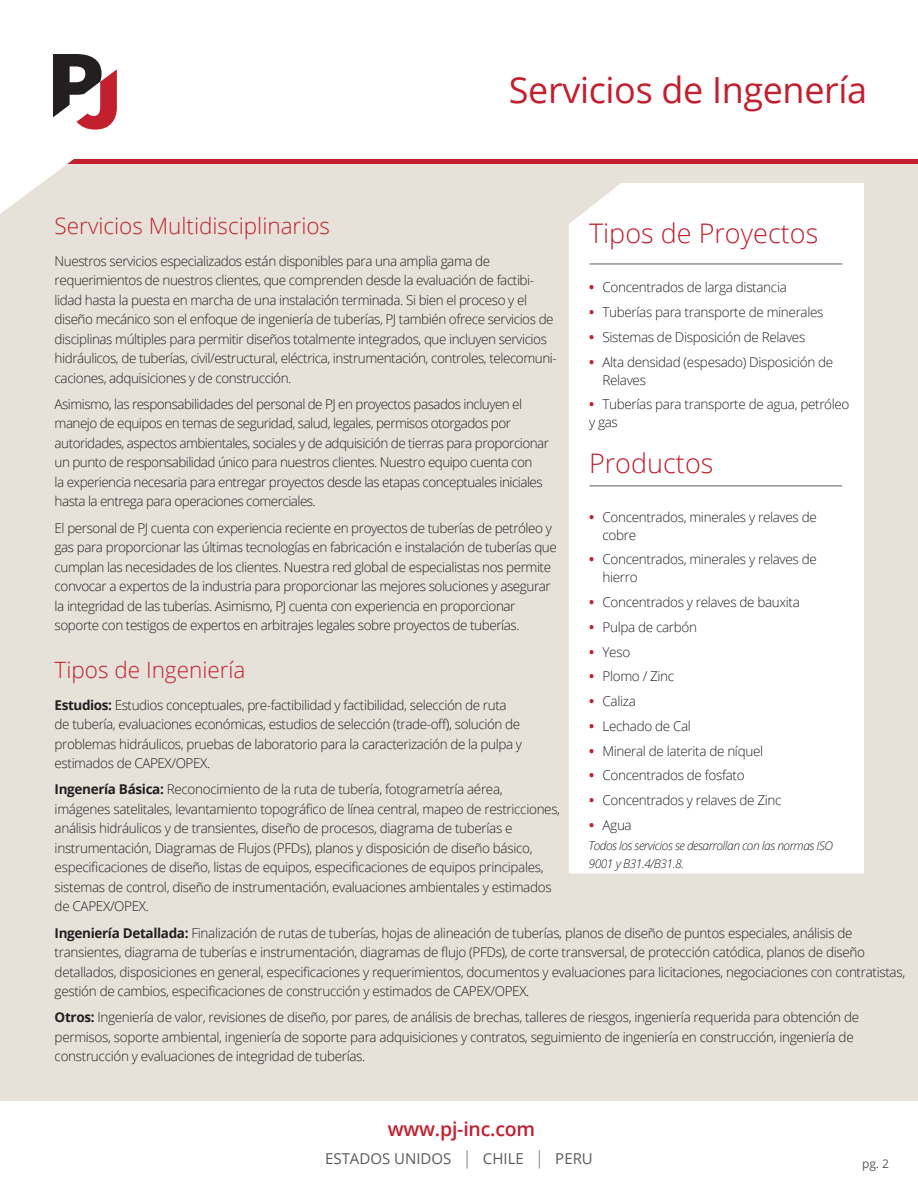
<style>
.page{position:relative;width:918px;height:1188px;background:#fff}
.page>*{position:absolute;margin:0;border:0;box-sizing:border-box;transform-origin:0 0}
.Body_Type{font:36px "Open Sans";letter-spacing:-.01em;color:#c21f2f}
.Subhead{font:300 27px "Open Sans";color:#c21f2f}
.Subhead-2{font:300 22.5px "Open Sans";color:#c21f2f}
.Body_Type-2{font:600 19.5px "Open Sans";letter-spacing:-.01em;color:#c21f2f}
.Body_Type-3{font:15px "Open Sans";color:#5a5a5d}
.Body_Type-4{font:300 13.5px/19.5px "Open Sans";letter-spacing:-.03em;color:#231f20}
.Bulleted_copy{font:300 13.5px/18px "Open Sans";letter-spacing:-.025em;color:#231f20}
.Bulleted_copy-2{font:italic 300 12px/18px "Open Sans";letter-spacing:-.04em;color:#231f20}
.Body_Type-5{font:12px "Open Sans";color:#5a5a5d}
.s1{font-weight:700}
.s2{font-weight:700;color:#c21f2f}
.s3{font-weight:300;font-size:17.85px}
</style>
<div class="page">
<div style="left:0;top:159px;width:918px;height:8px;background:#c21f2f"></div>
<div style="left:0;top:164px;width:918px;height:937px;background:#e6e2da"></div>
<div style="left:569px;top:183px;width:295px;height:690px;background:#fff"></div>
<hr style="left:590px;top:264px;width:252px;height:1px;background:#5a5a5d">
<svg style="left:0;top:54px;width:117px;height:160px"></svg>
<hr style="left:590px;top:486px;width:252px;height:1px;background:#5a5a5d">
<p class="Body_Type" style="left:509px;top:65px;width:360px">Servicios de Ingenería</p>
<p class="Subhead-2" style="left:55px;top:210px;width:277px">Servicios Multidisciplinarios</p>
<p class="Body_Type-4" style="left:55px;top:251px;width:504px">Nuestros servicios especializados están disponibles para una amplia gama de requerimientos de nuestros clientes, que comprenden desde la evaluación de factibi&shy;lidad hasta la puesta en marcha de una instalación terminada. Si bien el proceso y el diseño mecánico son el enfoque de ingeniería de tuberías, PJ también ofrece servicios de disciplinas múltiples para permitir diseños totalmente integrados, que incluyen servicios hidráulicos, de tuberías, civil/estructural, eléctrica, instrumentación, controles, telecomuni&shy;caciones, adquisiciones y de construcción.</p>
<p class="Body_Type-4" style="left:55px;top:394px;width:496px">Asimismo, las responsabilidades del personal de PJ en proyectos pasados incluyen el manejo de equipos en temas de seguridad, salud, legales, permisos otorgados por autoridades, aspectos ambientales, sociales y de adquisición de tierras para proporcionar un punto de responsabilidad único para nuestros clientes. Nuestro equipo cuenta con<br>la experiencia necesaria para entregar proyectos desde las etapas conceptuales iniciales hasta la entrega para operaciones comerciales.</p>
<p class="Body_Type-4" style="left:55px;top:518px;width:504px">El personal de PJ cuenta con experiencia reciente en proyectos de tuberías de petróleo y gas para proporcionar las últimas tecnologías en fabricación e instalación de tuberías que cumplan las necesidades de los clientes. Nuestra red global de especialistas nos permite convocar a expertos de la industria para proporcionar las mejores soluciones y asegurar la integridad de las tuberías. Asimismo, PJ cuenta con experiencia en proporcionar soporte con testigos de expertos en arbitrajes legales sobre proyectos de tuberías.</p>
<p class="Subhead-2" style="left:55px;top:654px;width:192px">Tipos de Ingeniería</p>
<p class="Body_Type-4" style="left:55px;top:695px;width:469px"><span class="s1">Estudios:</span> Estudios conceptuales, pre-factibilidad y factibilidad, selección de ruta de tubería, evaluaciones económicas, estudios de selección (trade-off), solución de problemas hidráulicos, pruebas de laboratorio para la caracterización de la pulpa y estimados de CAPEX/OPEX.</p>
<p class="Body_Type-4" style="left:55px;top:779px;width:507px"><span class="s1">Ingenería Básica:</span> Reconocimiento de la ruta de tubería, fotogrametría aérea, imágenes satelitales, levantamiento topográfico de línea central, mapeo de restricciones, análisis hidráulicos y de transientes, diseño de procesos, diagrama de tuberías e instrumentación, Diagramas de Flujos (PFDs), planos y disposición de diseño básico, especificaciones de diseño, listas de equipos, especificaciones de equipos principales, sistemas de control, diseño de instrumentación, evaluaciones ambientales y estimados de CAPEX/OPEX.</p>
<p class="Body_Type-4" style="left:55px;top:923px;width:852px"><span class="s1">Ingeniería Detallada:</span> Finalización de rutas de tuberías, hojas de alineación de tuberías, planos de diseño de puntos especiales, análisis de transientes, diagrama de tuberías e instrumentación, diagramas de flujo (PFDs), de corte transversal, de protección catódica, planos de diseño detallados, disposiciones en general, especificaciones y requerimientos, documentos y evaluaciones para licitaciones, negociaciones con contratistas, gestión de cambios, especificaciones de construcción y estimados de CAPEX/OPEX.</p>
<p class="Body_Type-4" style="left:55px;top:1007px;width:806px"><span class="s1">Otros:</span> Ingeniería de valor, revisiones de diseño, por pares, de análisis de brechas, talleres de riesgos, ingeniería requerida para obtención de permisos, soporte ambiental, ingeniería de soporte para adquisiciones y contratos, seguimiento de ingeniería en construcción, ingeniería de construcción y evaluaciones de integridad de tuberías.</p>
<p class="Subhead" style="left:589px;top:215px;width:231px">Tipos de Proyectos</p>
<p class="Bulleted_copy" style="left:589px;top:278px;width:199px"><span class="s2">•</span> Concentrados de larga distancia</p>
<p class="Bulleted_copy" style="left:589px;top:303px;width:236px"><span class="s2">•</span> Tuberías para transporte de minerales</p>
<p class="Bulleted_copy" style="left:589px;top:328px;width:218px"><span class="s2">•</span> Sistemas de Disposición de Relaves</p>
<p class="Bulleted_copy" style="left:603px;top:352px;width:232px;text-indent:-14px"><span class="s2">•</span> Alta densidad (espesado) Disposición de<br>Relaves</p>
<p class="Bulleted_copy" style="left:589px;top:395px;width:262px"><span class="s2">•</span> Tuberías para transporte de agua, petróleo y gas</p>
<p class="Subhead" style="left:589px;top:444px;width:126px">Productos</p>
<p class="Bulleted_copy" style="left:603px;top:507px;width:216px;text-indent:-14px"><span class="s2">•</span> Concentrados, minerales y relaves de cobre</p>
<p class="Bulleted_copy" style="left:603px;top:550px;width:216px;text-indent:-14px"><span class="s2">•</span> Concentrados, minerales y relaves de hierro</p>
<p class="Bulleted_copy" style="left:589px;top:593px;width:212px"><span class="s2">•</span> Concentrados y relaves de bauxita</p>
<p class="Bulleted_copy" style="left:589px;top:618px;width:110px"><span class="s2">•</span> Pulpa de carbón</p>
<p class="Bulleted_copy" style="left:589px;top:642px;width:43px"><span class="s2">•</span> Yeso</p>
<p class="Bulleted_copy" style="left:589px;top:667px;width:87px"><span class="s2">•</span> Plomo / Zinc</p>
<p class="Bulleted_copy" style="left:589px;top:692px;width:48px"><span class="s2">•</span> Caliza</p>
<p class="Bulleted_copy" style="left:589px;top:717px;width:103px"><span class="s2">•</span> Lechado de Cal</p>
<p class="Bulleted_copy" style="left:589px;top:741px;width:176px"><span class="s2">•</span> Mineral de laterita de níquel</p>
<p class="Bulleted_copy" style="left:589px;top:766px;width:157px"><span class="s2">•</span> Concentrados de fosfato</p>
<p class="Bulleted_copy" style="left:589px;top:791px;width:194px"><span class="s2">•</span> Concentrados y relaves de Zinc</p>
<p class="Bulleted_copy" style="left:589px;top:816px;width:44px"><span class="s2">•</span> Agua</p>
<p class="Bulleted_copy-2" style="left:589px;top:836px;width:246px">Todos los servicios se desarrollan con las normas ISO<br>9001 y B31.4/B31.8.</p>
<p class="Body_Type-2" style="left:388px;top:1115px;width:149px">www.pj-inc.com</p>
<p class="Body_Type-3" style="left:325px;top:1148px;width:269px">ESTADOS UNIDOS <span class="s3">|</span> CHILE <span class="s3">|</span> PERU</p>
<p class="Body_Type-5" style="left:862px;top:1155px;width:29px">pg. 2</p>
</div>
